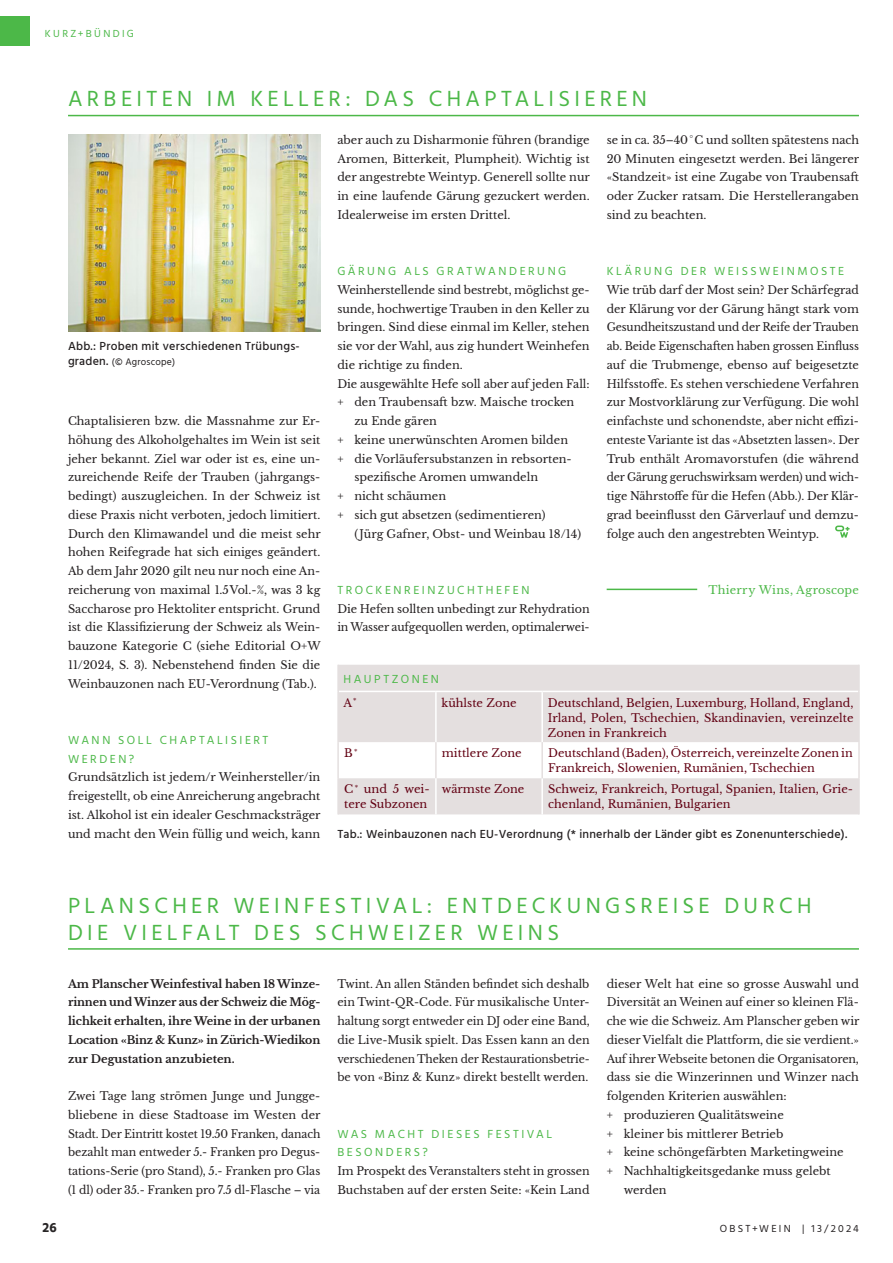
<style>
.page{position:relative;width:893px;height:1263px;background:#fff}
.page>*{position:absolute;margin:0;border:0;box-sizing:border-box;transform-origin:0 0}
.t1{font:22.5px/27px "Hind";letter-spacing:.19em;color:#4cb848}
.t2{font:700 13.5px "Hind";color:#282526}
.t3{font:12px/18.8px "Hind";letter-spacing:.21em;color:#4cb848}
.t4{font:500 12px "Hind";letter-spacing:.02em;color:#231f20}
.t5{font:11.25px/18.8px "Libre Baskerville";color:#231f20;text-align:justify}
.t6{font:11.25px/15px "Libre Baskerville";color:#620012}
.t7{font:700 11.25px/18.8px "Libre Baskerville";color:#231f20;text-align:justify}
.t8{font:11.25px "Libre Baskerville";letter-spacing:.02em;color:#4cb848}
.t9{font:10.5px "Hind";letter-spacing:.215em;color:#231f20}
.t10{font:10.5px "Hind";letter-spacing:.22em;color:#4cb848}
.t11{font:9.75px "Hind";letter-spacing:.02em;color:#231f20}
.s1{font-weight:500;font-size:12px}
</style>
<div class="page">
<div style="left:0;top:16px;width:30px;height:30px;background:#4cb848"></div>
<hr style="left:68px;top:115px;width:791px;height:1px;background:#4cb848">
<hr style="left:607px;top:589px;width:90px;height:1px;background:#4cb848">
<svg style="left:835px;top:525px;width:14px;height:13px"></svg>
<svg style="left:339px;top:665px;width:519px;height:149px;fill:#e4dfdf"></svg>
<hr style="left:858px;top:665px;width:2px;height:26px;background:#e4dfdf">
<hr style="left:435px;top:742px;width:2px;height:36px;background:#e4dfdf">
<hr style="left:435px;top:778px;width:2px;height:36px;background:#fff">
<hr style="left:541px;top:778px;width:2px;height:36px;background:#fff">
<hr style="left:435px;top:692px;width:2px;height:50px;background:#fff">
<hr style="left:541px;top:692px;width:2px;height:50px;background:#fff">
<hr style="left:339px;top:691px;width:97px;height:1px;background:#fff">
<hr style="left:436px;top:691px;width:106px;height:1px;background:#fff">
<hr style="left:542px;top:691px;width:316px;height:1px;background:#fff">
<hr style="left:337px;top:665px;width:2px;height:26px;background:#e4dfdf">
<hr style="left:337px;top:691px;width:2px;height:51px;background:#e4dfdf">
<hr style="left:858px;top:691px;width:2px;height:51px;background:#e4dfdf">
<hr style="left:337px;top:742px;width:2px;height:36px;background:#e4dfdf">
<hr style="left:858px;top:742px;width:2px;height:36px;background:#e4dfdf">
<hr style="left:337px;top:778px;width:2px;height:36px;background:#e4dfdf">
<hr style="left:858px;top:778px;width:2px;height:36px;background:#e4dfdf">
<hr style="left:541px;top:742px;width:2px;height:36px;background:#e4dfdf">
<hr style="left:68px;top:948px;width:791px;height:2px;background:#4cb848">
<img style="left:68px;top:135px;width:252px;height:196px">
<p class="t10" style="left:45px;top:27px;width:91px">KURZ+BÜNDIG</p>
<h1 class="t1" style="left:68px;top:85px;width:580px">ARBEITEN IM KELLER: DAS CHAPTALISIEREN</h1>
<p class="t5" style="left:337px;top:130px;width:254px">aber auch zu Disharmonie führen (brandige Aromen, Bitterkeit, Plumpheit). Wichtig ist der angestrebte Weintyp. Generell sollte nur in eine laufende Gärung gezuckert werden.<br>Idealerweise im ersten Drittel.</p>
<p class="t5" style="left:607px;top:130px;width:254px">se in ca. 35–40°C und sollten spätestens nach 20 Minuten eingesetzt werden. Bei längerer «Standzeit» ist eine Zugabe von Traubensaft oder Zucker ratsam. Die Herstellerangaben sind zu beachten.</p>
<p class="t4" style="left:68px;top:339px;width:233px">Abb.: Proben mit verschiedenen Trübungs-</p>
<p class="t11" style="left:68px;top:356px;width:109px"><span class="s1">graden.</span> (© Agroscope)</p>
<p class="t5" style="left:68px;top:412px;width:254px">Chaptalisieren bzw. die Massnahme zur Er&shy;höhung des Alkoholgehaltes im Wein ist seit jeher bekannt. Ziel war oder ist es, eine un&shy;zureichende Reife der Trauben ( jahrgangs&shy;bedingt) auszugleichen. In der Schweiz ist diese Praxis nicht verboten, jedoch limitiert.<br>Durch den Klimawandel und die meist sehr hohen Reifegrade hat sich einiges geändert.<br>Ab dem Jahr 2020 gilt neu nur noch eine An&shy;reicherung von maximal 1.5Vol.-%, was 3 kg Saccharose pro Hektoliter entspricht. Grund ist die Klassifizierung der Schweiz als Wein&shy;bauzone Kategorie C (siehe Editorial O+W 11/2024, S. 3). Nebenstehend finden Sie die Weinbauzonen nach EU-Verordnung (Tab.).</p>
<p class="t3" style="left:68px;top:730px;width:202px">WANN SOLL CHAPTALISIERT<br>WERDEN?</p>
<p class="t5" style="left:68px;top:768px;width:254px">Grundsätzlich ist jedem/r Weinhersteller/in freigestellt, ob eine Anreicherung angebracht ist. Alkohol ist ein idealer Geschmacksträger und macht den Wein füllig und weich, kann</p>
<p class="t3" style="left:337px;top:262px;width:230px">GÄRUNG ALS GRATWANDERUNG</p>
<p class="t5" style="left:337px;top:280px;width:254px">Weinherstellende sind bestrebt, möglichst ge-</p>
<p class="t5" style="left:337px;top:299px;width:254px">sunde, hochwertige Trauben in den Keller zu</p>
<p class="t5" style="left:337px;top:318px;width:254px">bringen. Sind diese einmal im Keller, stehen</p>
<p class="t5" style="left:337px;top:337px;width:254px">sie vor der Wahl, aus zig hundert Weinhefen</p>
<p class="t5" style="left:337px;top:355px;width:127px">die richtige zu finden.</p>
<p class="t5" style="left:337px;top:374px;width:254px">Die ausgewählte Hefe soll aber auf jeden Fall:</p>
<p class="t5" style="left:337px;top:393px;width:239px">+ den Traubensaft bzw. Maische trocken</p>
<p class="t5" style="left:354px;top:412px;width:84px">zu Ende gären</p>
<p class="t5" style="left:337px;top:430px;width:232px">+ keine unerwünschten Aromen bilden</p>
<p class="t5" style="left:337px;top:449px;width:236px">+ die Vorläufersubstanzen in rebsorten-</p>
<p class="t5" style="left:354px;top:468px;width:185px">spezifische Aromen umwandeln</p>
<p class="t5" style="left:337px;top:487px;width:110px">+ nicht schäumen</p>
<p class="t5" style="left:337px;top:506px;width:210px">+ sich gut absetzen (sedimentieren)</p>
<p class="t5" style="left:354px;top:524px;width:228px">(Jürg Gafner, Obst- und Weinbau 18/14)</p>
<p class="t3" style="left:607px;top:262px;width:239px">KLÄRUNG DER WEISSWEINMOSTE</p>
<p class="t5" style="left:607px;top:280px;width:254px">Wie trüb darf der Most sein? Der Schärfegrad der Klärung vor der Gärung hängt stark vom Gesundheitszustand und der Reife der Trauben ab. Beide Eigenschaften haben grossen Einfluss auf die Trubmenge, ebenso auf beigesetzte Hilfsstoffe. Es stehen verschiedene Verfahren zur Mostvorklärung zur Verfügung. Die wohl einfachste und schonendste, aber nicht effizi&shy;enteste Variante ist das «Absetzten lassen». Der Trub enthält Aromavorstufen (die während der Gärung geruchswirksam werden) und wich&shy;tige Nährstoffe für die Hefen (Abb.). Der Klär&shy;grad beeinflusst den Gärverlauf und demzu&shy;folge auch den angestrebten Weintyp.</p>
<p class="t3" style="left:337px;top:580px;width:194px">TROCKENREINZUCHTHEFEN</p>
<p class="t5" style="left:337px;top:599px;width:254px">Die Hefen sollten unbedingt zur Rehydration in Wasser aufgequollen werden, optimalerwei-</p>
<p class="t8" style="left:708px;top:583px;width:152px">Thierry Wins, Agroscope</p>
<p class="t3" style="left:344px;top:669px;width:97px">HAUPTZONEN</p>
<p class="t6" style="left:344px;top:695px;width:15px">A<sup>*</sup></p>
<p class="t6" style="left:441px;top:695px;width:77px">kühlste Zone</p>
<p class="t6" style="left:548px;top:695px;width:307px;text-align:justify">Deutschland, Belgien, Luxemburg, Holland, England, Irland, Polen, Tschechien, Skandinavien, vereinzelte Zonen in Frankreich</p>
<p class="t6" style="left:344px;top:746px;width:15px">B<sup>*</sup></p>
<p class="t6" style="left:442px;top:746px;width:81px">mittlere Zone</p>
<p class="t6" style="left:548px;top:746px;width:306px">Deutschland (Baden), Österreich, vereinzelte Zonen in<br>Frankreich, Slowenien, Rumänien, Tschechien</p>
<p class="t6" style="left:344px;top:782px;width:87px">C <sup>*</sup> und 5 wei&shy;tere Subzonen</p>
<p class="t6" style="left:442px;top:782px;width:84px">wärmste Zone</p>
<p class="t6" style="left:548px;top:782px;width:306px">Schweiz, Frankreich, Portugal, Spanien, Italien, Grie&shy;chenland, Rumänien, Bulgarien</p>
<p class="t4" style="left:337px;top:827px;width:511px">Tab.: Weinbauzonen nach EU-Verordnung (* innerhalb der Länder gibt es Zonenunterschiede).</p>
<h1 class="t1" style="left:68px;top:891px;width:745px">PLANSCHER WEINFESTIVAL: ENTDECKUNGSREISE DURCH<br>DIE VIELFALT DES SCHWEIZER WEINS</h1>
<p class="t7" style="left:68px;top:974px;width:254px">Am Planscher Weinfestival haben 18 Winze&shy;rinnen und Winzer aus der Schweiz die Mög&shy;lichkeit erhalten, ihre Weine in der urbanen Location «Binz &amp; Kunz» in Zürich-Wiedikon zur Degustation anzubieten.</p>
<p class="t5" style="left:68px;top:1087px;width:254px">Zwei Tage lang strömen Junge und Jungge&shy;bliebene in diese Stadtoase im Westen der Stadt. Der Eintritt kostet 19.50 Franken, danach bezahlt man entweder 5.- Franken pro Degus&shy;tations-Serie (pro Stand), 5.- Franken pro Glas (1 dl) oder 35.- Franken pro 7.5 dl-Flasche – via</p>
<p class="t5" style="left:337px;top:974px;width:254px">Twint. An allen Ständen befindet sich deshalb ein Twint-QR-Code. Für musikalische Unter&shy;haltung sorgt entweder ein DJ oder eine Band, die Live-Musik spielt. Das Essen kann an den verschiedenen Theken der Restaurationsbetrie&shy;be von «Binz &amp; Kunz» direkt bestellt werden.</p>
<p class="t5" style="left:607px;top:974px;width:254px">dieser Welt hat eine so grosse Auswahl und</p>
<p class="t5" style="left:607px;top:993px;width:254px">Diversität an Weinen auf einer so kleinen Flä-</p>
<p class="t5" style="left:607px;top:1012px;width:254px">che wie die Schweiz. Am Planscher geben wir</p>
<p class="t5" style="left:607px;top:1030px;width:254px">dieser Vielfalt die Plattform, die sie verdient.»</p>
<p class="t5" style="left:607px;top:1049px;width:254px">Auf ihrer Webseite betonen die Organisatoren,</p>
<p class="t5" style="left:607px;top:1068px;width:254px">dass sie die Winzerinnen und Winzer nach</p>
<p class="t5" style="left:607px;top:1087px;width:182px">folgenden Kriterien auswählen:</p>
<p class="t5" style="left:607px;top:1105px;width:179px">+ produzieren Qualitätsweine</p>
<p class="t5" style="left:607px;top:1124px;width:178px">+ kleiner bis mittlerer Betrieb</p>
<p class="t5" style="left:607px;top:1143px;width:238px">+ keine schöngefärbten Marketingweine</p>
<p class="t5" style="left:607px;top:1162px;width:226px">+ Nachhaltigkeitsgedanke muss gelebt</p>
<p class="t5" style="left:624px;top:1181px;width:44px">werden</p>
<p class="t3" style="left:337px;top:1124px;width:216px">WAS MACHT DIESES FESTIVAL<br>BESONDERS?</p>
<p class="t5" style="left:337px;top:1162px;width:254px">Im Prospekt des Veranstalters steht in grossen<br>Buchstaben auf der ersten Seite: «Kein Land</p>
<p class="t2" style="left:43px;top:1219px;width:16px">26</p>
<p class="t9" style="left:720px;top:1222px;width:141px">OBST+WEIN | 13/2024</p>
</div>
